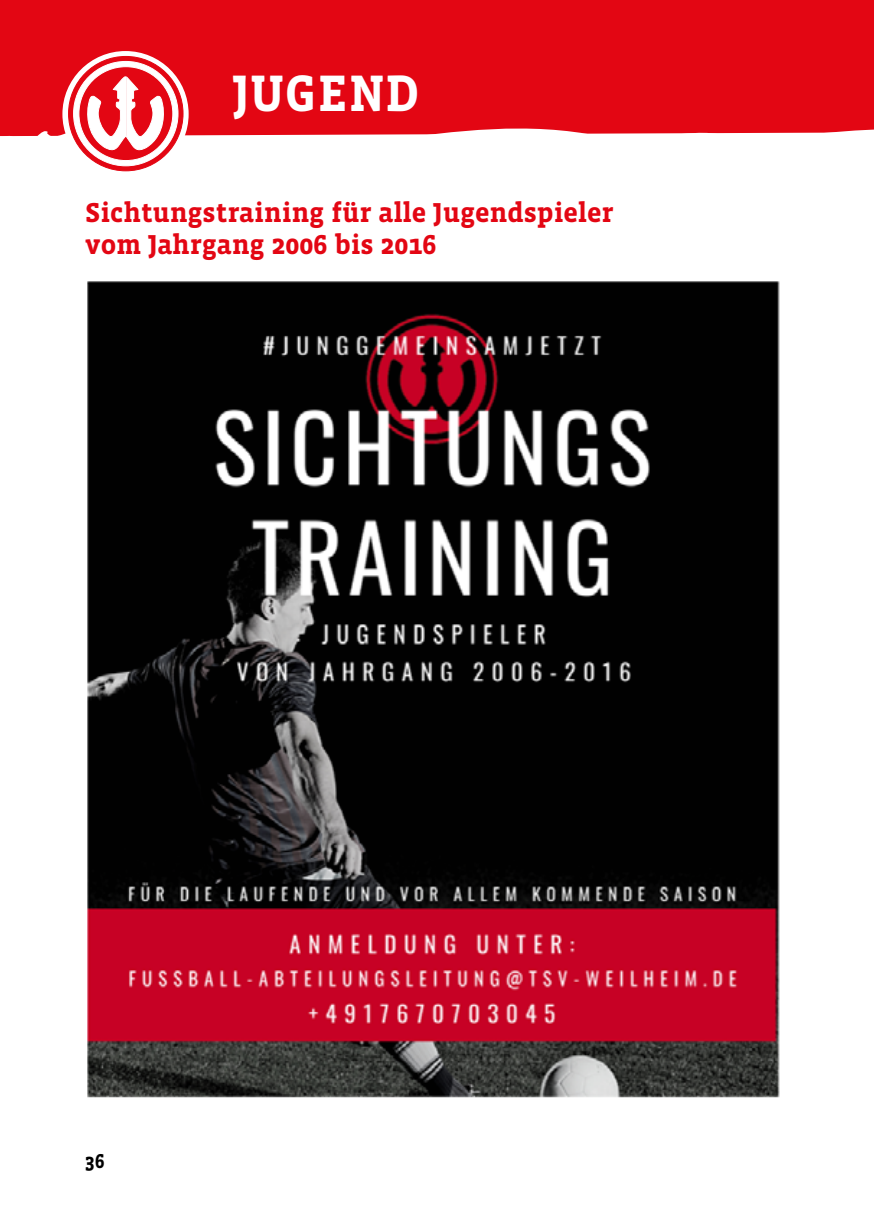
<style>
.page{position:relative;width:874px;height:1225px;background:#fff}
.page>*{position:absolute;margin:0;border:0;box-sizing:border-box;transform-origin:0 0}
.t1{font:700 52.4px "Vista Slab OTCE";letter-spacing:.03em;color:#fff;scale:.92 1}
.t2{font:700 28px/32px "Vista Slab OTCE";color:#e30613}
.t3{font:700 20.6px "Vista Slab OTCE";color:#000;scale:.92 1}
</style>
<div class="page">
<div style="left:0;top:0;width:873px;height:56px;background:#e30613"></div>
<div style="left:62px;top:51px;width:126px;height:126px;background:#fff;border-radius:50%"></div>
<svg style="left:0;top:56px;width:873px;height:115px"></svg>
<img style="left:87px;top:281px;width:693px;height:816px">
<h1 class="t1" style="left:232px;top:64px;width:204px">JUGEND</h1>
<p class="t2" style="left:85px;top:197px;width:530px">Sichtungstraining für alle Jugendspieler vom Jahrgang 2006 bis 2016</p>
<p class="t3" style="left:85px;top:1149px;width:23px">36</p>
</div>
